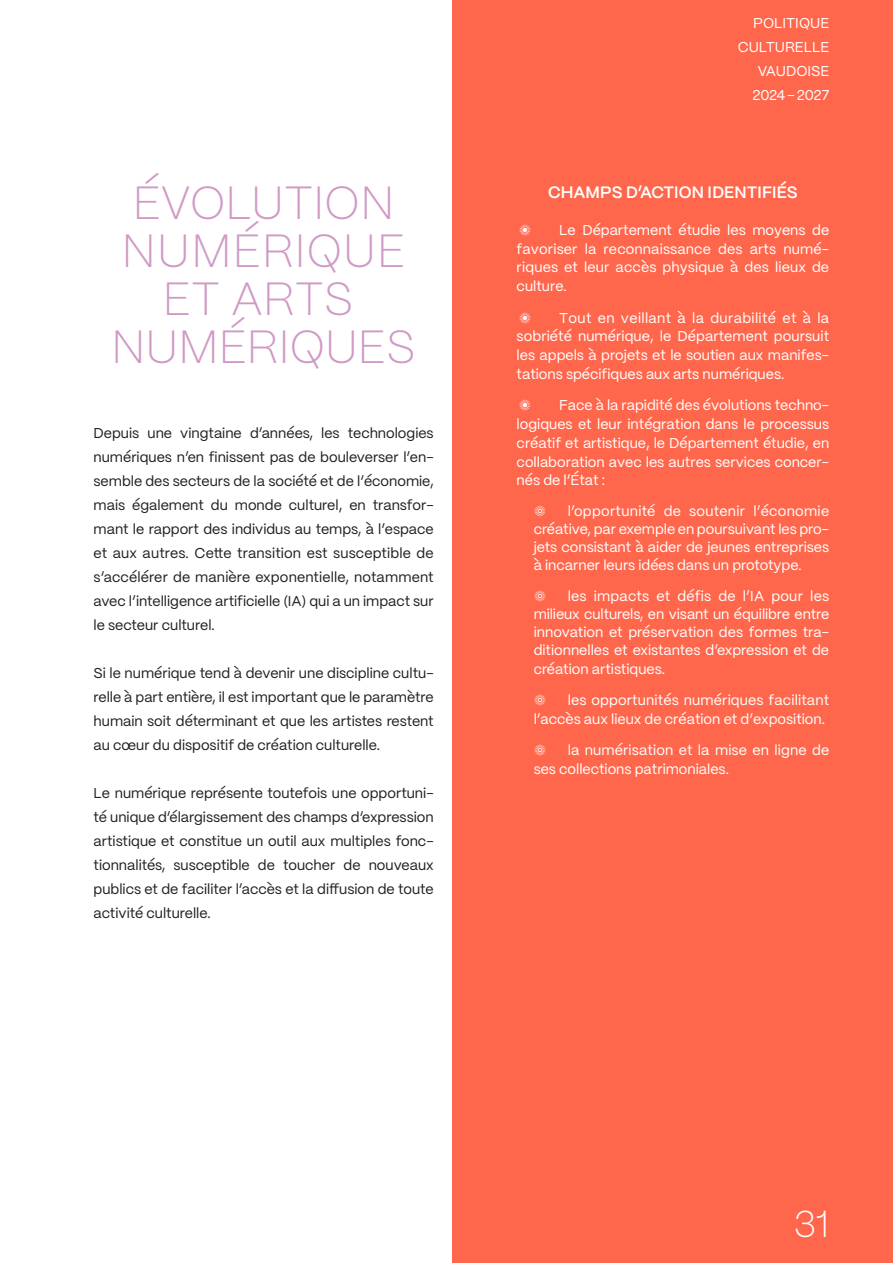
<style>
.page{position:relative;width:893px;height:1263px;background:#fff}
.page>*{position:absolute;margin:0;border:0;box-sizing:border-box;transform-origin:0 0}
.t1{font:200 46.5px/48px "PP Mori";color:#d099c5;text-align:center}
.t2{font:200 46.5px "PP Mori";letter-spacing:.025em;color:#d099c5}
.PAGINATION{font:200 37.5px "PP Mori";color:#fff}
.TEXTE_c_9_5{font:600 16.5px "PP Mori";color:#fff}
.t3{font:14.25px/18.8px "PP Mori";color:#fff;text-align:justify}
.TEXTE_c_9_5-2{font:14.25px/24px "PP Mori";color:#231f20;text-align:justify}
</style>
<div class="page">
<div style="left:453px;top:0;width:440px;height:1263px;background:#ff674c"></div>
<p class="t1" style="left:133px;top:176px;width:263px">ÉVOLUTION</p>
<p class="t2" style="left:122px;top:212px;width:285px">NUMÉRIQUE</p>
<p class="t1" style="left:111px;top:272px;width:306px">ET ARTS<br>NUMÉRIQUES</p>
<p class="TEXTE_c_9_5-2" style="left:94px;top:420px;width:342px">Depuis une vingtaine d’années, les technologies numériques n’en finissent pas de bouleverser l’en&shy;semble des secteurs de la société et de l’économie, mais également du monde culturel, en transfor&shy;mant le rapport des individus au temps, à l’espace et aux autres. Cette transition est susceptible de s’accélérer de manière exponentielle, notamment avec l’intelligence artificielle (IA) qui a un impact sur le secteur culturel.</p>
<p class="TEXTE_c_9_5-2" style="left:94px;top:660px;width:342px">Si le numérique tend à devenir une discipline cultu&shy;relle à part entière, il est important que le paramètre humain soit déterminant et que les artistes restent au cœur du dispositif de création culturelle.</p>
<p class="TEXTE_c_9_5-2" style="left:94px;top:780px;width:342px">Le numérique représente toutefois une opportuni&shy;té unique d’élargissement des champs d’expression artistique et constitue un outil aux multiples fonc&shy;tionnalités, susceptible de toucher de nouveaux publics et de faciliter l’accès et la diffusion de toute activité culturelle.</p>
<p class="t3" style="left:753px;top:12px;width:77px">POLITIQUE</p>
<p class="t3" style="left:738px;top:36px;width:93px">CULTURELLE</p>
<p class="t3" style="left:758px;top:60px;width:73px">VAUDOISE</p>
<p class="t3" style="left:752px;top:84px;width:78px">2024–2027</p>
<p class="TEXTE_c_9_5" style="left:548px;top:178px;width:251px">CHAMPS D’ACTION IDENTIFIÉS</p>
<p class="t3" style="left:517px;top:220px;width:314px;text-indent:43px">Le Département étudie les moyens de favoriser la reconnaissance des arts numé&shy;riques et leur accès physique à des lieux de culture.</p>
<p class="t3" style="left:519px;top:307px;width:14px">☀</p>
<p class="t3" style="left:519px;top:220px;width:14px">☀</p>
<p class="t3" style="left:517px;top:307px;width:314px;text-indent:43px">Tout en veillant à la durabilité et à la sobriété numérique, le Département poursuit les appels à projets et le soutien aux manifes&shy;tations spécifiques aux arts numériques.</p>
<p class="t3" style="left:519px;top:395px;width:14px">☀</p>
<p class="t3" style="left:517px;top:395px;width:314px;text-indent:43px">Face à la rapidité des évolutions techno&shy;logiques et leur intégration dans le processus créatif et artistique, le Département étudie, en collaboration avec les autres services concer&shy;nés de l’État :</p>
<p class="t3" style="left:534px;top:501px;width:14px">☼</p>
<p class="t3" style="left:534px;top:501px;width:297px;line-height:18px;text-indent:34px">l’opportunité de soutenir l’économie créative, par exemple en poursuivant les pro&shy;jets consistant à aider de jeunes entreprises à incarner leurs idées dans un prototype.</p>
<p class="t3" style="left:534px;top:586px;width:14px">☼</p>
<p class="t3" style="left:534px;top:586px;width:297px;line-height:18.1px;text-indent:34px">les impacts et défis de l’IA pour les milieux culturels, en visant un équilibre entre innovation et préservation des formes tra&shy;ditionnelles et existantes d’expression et de création artistiques.</p>
<p class="t3" style="left:534px;top:690px;width:14px">☼</p>
<p class="t3" style="left:534px;top:690px;width:297px;text-align:right">les opportunités numériques facilitant l’accès aux lieux de création et d’exposition.</p>
<p class="t3" style="left:534px;top:740px;width:14px">☼</p>
<p class="t3" style="left:534px;top:740px;width:297px;text-indent:34px">la numérisation et la mise en ligne de ses collections patrimoniales.</p>
<p class="PAGINATION" style="left:794px;top:1193px;width:37px">31</p>
</div>
